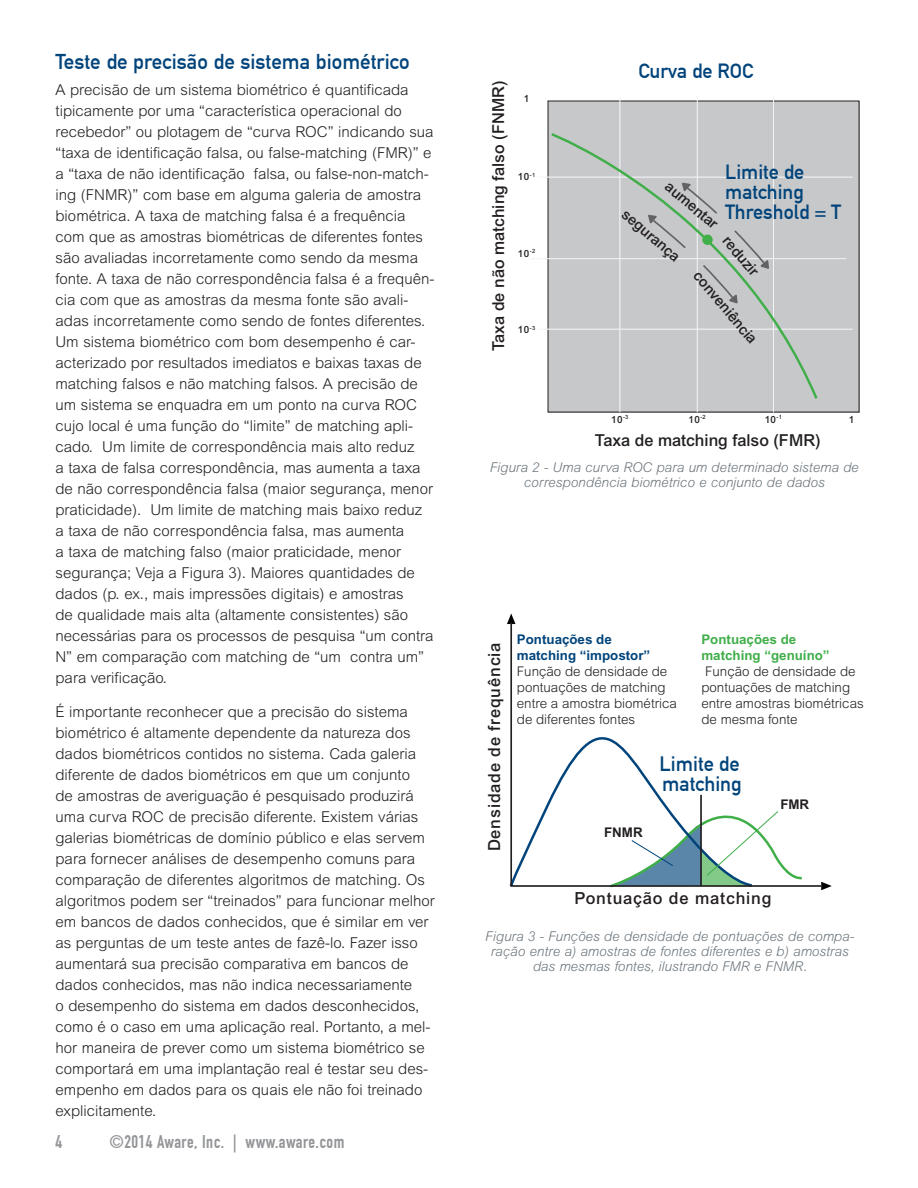
<style>
.page{position:relative;width:918px;height:1188px;background:#fff}
.page>*{position:absolute;margin:0;border:0;box-sizing:border-box;transform-origin:0 0}
.Header_1{font:21px "DIN1451 Com Mittelschrift";color:#00447b}
.t1{font:20.4px/20px "DIN1451 Com Mittelschrift";color:#00447b}
.t2{font:20.1px/19.8px "DIN1451 Com Mittelschrift";color:#00447b}
.t3{font:18px "DIN1451 Com Engschrift";letter-spacing:.025em;color:#939598}
.t4{font:500 16.65px "Arial MT Std";letter-spacing:.05em;color:#231f20}
.t5{font:500 16.5px "Arial MT Std";color:#231f20}
.Body_Text{font:300 15px/21px "Arial MT Std";color:#231f20}
.t6{font:500 14.85px "Arial MT Std";color:#231f20}
.t7{font:italic 300 13.5px/15px "Arial MT Std";color:#6a747b;text-align:center}
.t8{font:300 13.35px/16px "Arial MT Std";color:#231f20}
.t9{font:700 13.35px "Arial MT Std";color:#231f20}
.t10{font:500 9.9px "Arial MT Std";letter-spacing:.05em;color:#231f20}
.t11{font:500 5.7px "Arial MT Std";color:#231f20}
.s1{font-weight:700;color:#00447b}
.s2{font-weight:700;color:#40ae49}
</style>
<div class="page">
<div style="left:548px;top:101px;width:311px;height:311px;background:#c7c8ca"></div>
<hr style="left:620px;top:97px;width:1px;height:315px;background:#f2f3f4">
<hr style="left:697px;top:97px;width:1px;height:315px;background:#f2f3f4">
<hr style="left:773px;top:97px;width:1px;height:315px;background:#f2f3f4">
<hr style="left:537px;top:177px;width:316px;height:1px;background:#f2f3f4">
<hr style="left:531px;top:258px;width:315px;height:1px;background:#f2f3f4">
<hr style="left:537px;top:329px;width:316px;height:1px;background:#f2f3f4">
<svg style="left:549px;top:132px;width:271px;height:270px"></svg>
<svg style="left:647px;top:182px;width:123px;height:123px"></svg>
<svg style="left:507px;top:613px;width:8px;height:11px"></svg>
<svg style="left:821px;top:882px;width:11px;height:8px"></svg>
<svg style="left:510px;top:621px;width:313px;height:267px"></svg>
<svg style="left:608px;top:784px;width:196px;height:104px"></svg>
<p class="Header_1" style="left:56px;top:49px;width:356px">Teste de precisão de sistema biométrico</p>
<p class="Body_Text" style="left:56px;top:79px;width:380px">A precisão de um sistema biométrico é quantificada tipicamente por uma “característica operacional do recebedor” ou plotagem de “curva ROC” indicando sua “taxa de identificação falsa, ou false-matching (FMR)” e a “taxa de não identificação falsa, ou false-non-match&shy;ing (FNMR)” com base em alguma galeria de amostra biométrica. A taxa de matching falsa é a frequência com que as amostras biométricas de diferentes fontes são avaliadas incorretamente como sendo da mesma fonte. A taxa de não correspondência falsa é a frequên&shy;cia com que as amostras da mesma fonte são avali&shy;adas incorretamente como sendo de fontes diferentes.<br>Um sistema biométrico com bom desempenho é car&shy;acterizado por resultados imediatos e baixas taxas de matching falsos e não matching falsos. A precisão de um sistema se enquadra em um ponto na curva ROC cujo local é uma função do “limite” de matching apli&shy;cado. Um limite de correspondência mais alto reduz<br>a taxa de falsa correspondência, mas aumenta a taxa de não correspondência falsa (maior segurança, menor praticidade). Um limite de matching mais baixo reduz a taxa de não correspondência falsa, mas aumenta<br>a taxa de matching falso (maior praticidade, menor segurança; Veja a Figura 3). Maiores quantidades de dados (p. ex., mais impressões digitais) e amostras<br>de qualidade mais alta (altamente consistentes) são necessárias para os processos de pesquisa “um contra N” em comparação com matching de “um contra um” para verificação.</p>
<p class="Body_Text" style="left:56px;top:702px;width:381px">É importante reconhecer que a precisão do sistema biométrico é altamente dependente da natureza dos dados biométricos contidos no sistema. Cada galeria diferente de dados biométricos em que um conjunto<br>de amostras de averiguação é pesquisado produzirá uma curva ROC de precisão diferente. Existem várias galerias biométricas de domínio público e elas servem para fornecer análises de desempenho comuns para comparação de diferentes algoritmos de matching. Os algoritmos podem ser “treinados” para funcionar melhor em bancos de dados conhecidos, que é similar em ver as perguntas de um teste antes de fazê-lo. Fazer isso aumentará sua precisão comparativa em bancos de dados conhecidos, mas não indica necessariamente<br>o desempenho do sistema em dados desconhecidos, como é o caso em uma aplicação real. Portanto, a mel&shy;hor maneira de prever como um sistema biométrico se comportará em uma implantação real é testar seu des&shy;empenho em dados para os quais ele não foi treinado explicitamente.</p>
<p class="t3" style="left:56px;top:1131px;width:8px">4</p>
<p class="t3" style="left:110px;top:1131px;width:236px">©2014 Aware, Inc. | www.aware.com</p>
<p class="t5" style="left:489px;top:351px;width:272px;rotate:-90deg">Taxa de não matching falso (FNMR)</p>
<p class="t10" style="left:524px;top:93px;width:7px">1</p>
<p class="t10" style="left:518px;top:171px;width:19px">10<sup>-1</sup></p>
<p class="t10" style="left:518px;top:247px;width:19px">10<sup>-2</sup></p>
<p class="t10" style="left:518px;top:324px;width:19px">10<sup>-3</sup></p>
<p class="t2" style="left:638px;top:62px;width:116px">Curva de ROC</p>
<p class="t2" style="left:725px;top:162px;width:81px">Limite de matching</p>
<p class="t6" style="left:673px;top:178px;width:66px;rotate:40deg">aumentar</p>
<p class="t6" style="left:630px;top:205px;width:73px;rotate:41deg">segurança</p>
<p class="t2" style="left:725px;top:202px;width:118px">Threshold = T</p>
<p class="t6" style="left:703px;top:267px;width:91px;rotate:50deg">conveniência</p>
<p class="t6" style="left:733px;top:232px;width:49px;rotate:50deg">reduzir</p>
<p class="t10" style="left:611px;top:413px;width:19px">10<sup>-3</sup></p>
<p class="t10" style="left:688px;top:413px;width:19px">10<sup>-2</sup></p>
<p class="t10" style="left:765px;top:413px;width:13px">10</p>
<p class="t10" style="left:849px;top:413px;width:7px">1</p>
<p class="t11" style="left:777px;top:414px;width:7px">-1</p>
<p class="t5" style="left:595px;top:431px;width:227px">Taxa de matching falso (FMR)</p>
<p class="t7" style="left:490px;top:460px;width:371px">Figura 2 - Uma curva ROC para um determinado sistema de correspondência biométrico e conjunto de dados</p>
<p class="t4" style="left:484px;top:851px;width:211px;rotate:-90deg">Densidade de frequência</p>
<p class="t8" style="left:517px;top:631px;width:162px"><span class="s1">Pontuações de<br>matching “impostor”<br></span>Função de densidade de pontuações de matching entre a amostra biométrica de diferentes fontes</p>
<p class="t8" style="left:701px;top:631px;width:164px"><span class="s2">Pontuações de<br>matching “genuíno”<br></span>Função de densidade de pontuações de matching entre amostras biométricas de mesma fonte</p>
<p class="t1" style="left:659px;top:754px;width:84px">Limite de matching</p>
<p class="t9" style="left:780px;top:797px;width:30px">FMR</p>
<p class="t9" style="left:604px;top:825px;width:40px">FNMR</p>
<p class="t4" style="left:575px;top:888px;width:198px">Pontuação de matching</p>
<p class="t7" style="left:485px;top:929px;width:370px">Figura 3 - Funções de densidade de pontuações de compa&shy;ração entre a) amostras de fontes diferentes e b) amostras das mesmas fontes, ilustrando FMR e FNMR.</p>
</div>
